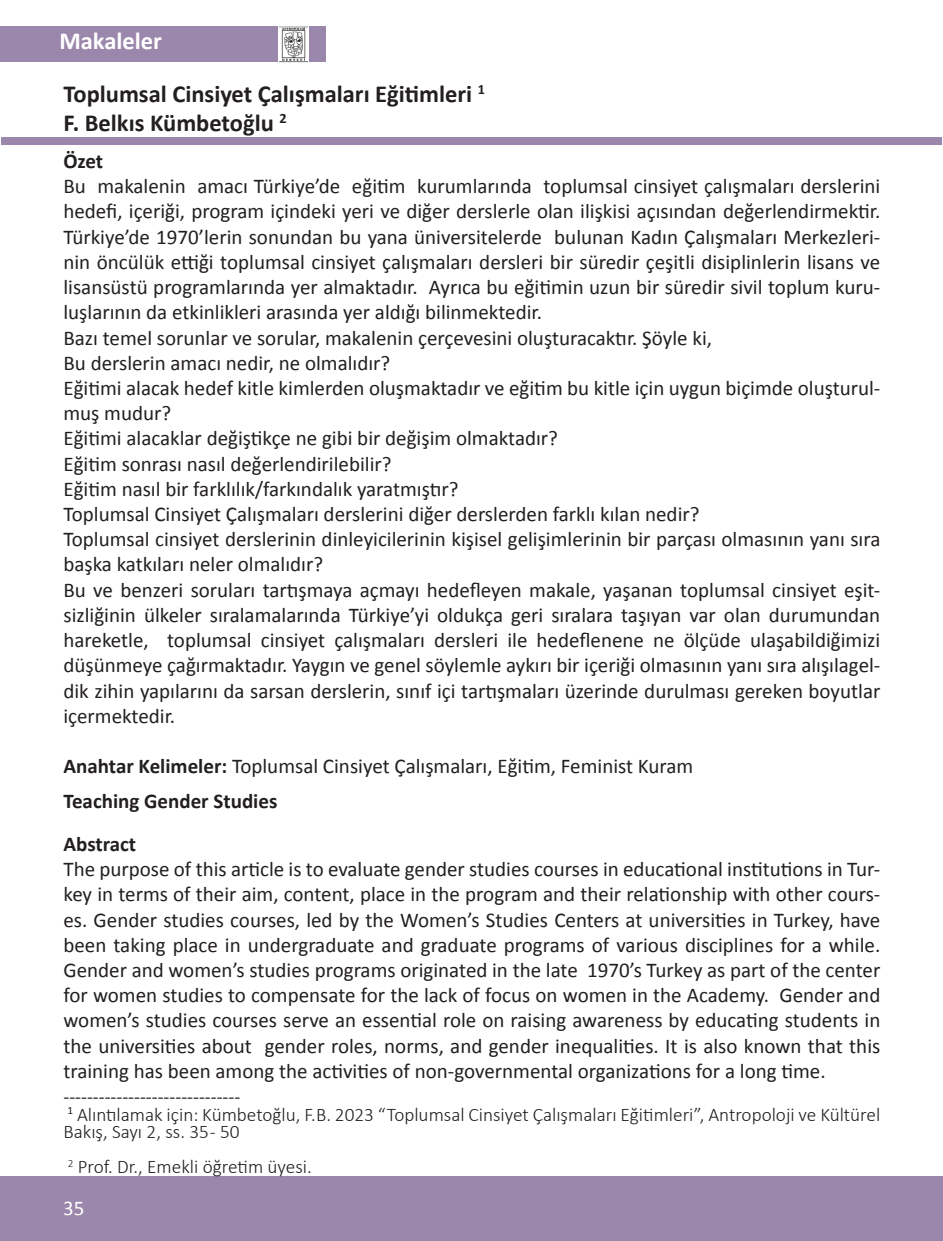
<style>
.page{position:relative;width:943px;height:1241px;background:#fff}
.page>*{position:absolute;margin:0;border:0;box-sizing:border-box;transform-origin:0 0}
.t1{font:700 24.5px "Calibri";color:#231f20}
.t2{font:700 24.5px "Calibri";color:#fff}
.t3{font:21px/25.2px "Calibri";color:#231f20;text-align:justify}
.t4{font:700 21px "Calibri";color:#231f20}
.t5{font:21px "Calibri";color:#fff}
.t6{font:300 19.25px/17.5px "Calibri";color:#231f20}
.t7{font:19.25px "Calibri";color:#231f20}
.s1{font-weight:700}
</style>
<div class="page">
<div style="left:0;top:1176px;width:942px;height:64px;background:#9b87ab"></div>
<div style="left:2px;top:137px;width:940px;height:8px;background:#9b87ab"></div>
<div style="left:0;top:26px;width:326px;height:36px;background:#9b87ab"></div>
<div style="left:278px;top:26px;width:31px;height:36px;background:#fff"></div>
<img style="left:279px;top:26px;width:29px;height:36px">
<hr style="left:942px;top:1176px;width:1px;height:64px;background:#9b87ab">
<p class="t2" style="left:59px;top:24px;width:104px">Makaleler</p>
<p class="t1" style="left:63px;top:76px;width:423px">Toplumsal Cinsiyet Çalışmaları Eğitimleri <sup>1</sup></p>
<p class="t1" style="left:63px;top:106px;width:225px">F. Belkıs Kümbetoğlu <sup>2</sup></p>
<p class="t4" style="left:63px;top:146px;width:41px">Özet</p>
<p class="t3" style="left:63px;top:173px;width:818px">Bu makalenin amacı Türkiye’de eğitim kurumlarında toplumsal cinsiyet çalışmaları derslerini hedefi, içeriği, program içindeki yeri ve diğer derslerle olan ilişkisi açısından değerlendirmektir.<br>Türkiye’de 1970’lerin sonundan bu yana üniversitelerde bulunan Kadın Çalışmaları Merkezleri&shy;nin öncülük ettiği toplumsal cinsiyet çalışmaları dersleri bir süredir çeşitli disiplinlerin lisans ve lisansüstü programlarında yer almaktadır. Ayrıca bu eğitimin uzun bir süredir sivil toplum kuru&shy;luşlarının da etkinlikleri arasında yer aldığı bilinmektedir.</p>
<p class="t3" style="left:63px;top:324px;width:650px">Bazı temel sorunlar ve sorular, makalenin çerçevesini oluşturacaktır. Şöyle ki,</p>
<p class="t3" style="left:63px;top:349px;width:328px">Bu derslerin amacı nedir, ne olmalıdır?</p>
<p class="t3" style="left:63px;top:375px;width:818px">Eğitimi alacak hedef kitle kimlerden oluşmaktadır ve eğitim bu kitle için uygun biçimde oluşturul&shy;muş mudur?</p>
<p class="t3" style="left:63px;top:425px;width:496px">Eğitimi alacaklar değiştikçe ne gibi bir değişim olmaktadır?</p>
<p class="t3" style="left:63px;top:450px;width:329px">Eğitim sonrası nasıl değerlendirilebilir?</p>
<p class="t3" style="left:63px;top:475px;width:396px">Eğitim nasıl bir farklılık/farkındalık yaratmıştır?</p>
<p class="t3" style="left:63px;top:501px;width:637px">Toplumsal Cinsiyet Çalışmaları derslerini diğer derslerden farklı kılan nedir?</p>
<p class="t3" style="left:63px;top:526px;width:818px">Toplumsal cinsiyet derslerinin dinleyicilerinin kişisel gelişimlerinin bir parçası olmasının yanı sıra başka katkıları neler olmalıdır?</p>
<p class="t3" style="left:63px;top:576px;width:818px">Bu ve benzeri soruları tartışmaya açmayı hedefleyen makale, yaşanan toplumsal cinsiyet eşit-</p>
<p class="t3" style="left:63px;top:601px;width:818px">sizliğinin ülkeler sıralamalarında Türkiye’yi oldukça geri sıralara taşıyan var olan durumundan hareketle, toplumsal cinsiyet çalışmaları dersleri ile hedeflenene ne ölçüde ulaşabildiğimizi düşünmeye çağırmaktadır. Yaygın ve genel söylemle aykırı bir içeriği olmasının yanı sıra alışılagel&shy;dik zihin yapılarını da sarsan derslerin, sınıf içi tartışmaları üzerinde durulması gereken boyutlar içermektedir.</p>
<p class="t3" style="left:63px;top:753px;width:631px"><span class="s1">Anahtar Kelimeler:</span> Toplumsal Cinsiyet Çalışmaları, Eğitim, Feminist Kuram</p>
<p class="t4" style="left:63px;top:786px;width:215px">Teaching Gender Studies</p>
<p class="t4" style="left:63px;top:829px;width:74px">Abstract</p>
<p class="t3" style="left:63px;top:855px;width:818px">The purpose of this article is to evaluate gender studies courses in educational institutions in Tur&shy;key in terms of their aim, content, place in the program and their relationship with other cours&shy;es. Gender studies courses, led by the Women’s Studies Centers at universities in Turkey, have been taking place in undergraduate and graduate programs of various disciplines for a while.<br>Gender and women’s studies programs originated in the late 1970’s Turkey as part of the center for women studies to compensate for the lack of focus on women in the Academy. Gender and women’s studies courses serve an essential role on raising awareness by educating students in the universities about gender roles, norms, and gender inequalities. It is also known that this training has been among the activities of non-governmental organizations for a long time.</p>
<p class="t7" style="left:63px;top:1083px;width:178px">------------------------------</p>
<p class="t6" style="left:63px;top:1105px;width:818px"><sup>1</sup> Alıntılamak için: Kümbetoğlu, F.B. 2023 “Toplumsal Cinsiyet Çalışmaları Eğitimleri”, Antropoloji ve Kültürel<br>Bakış, Sayı 2, ss. 35 - 50</p>
<p class="t6" style="left:68px;top:1157px;width:245px"><sup>2</sup> Prof. Dr., Emekli öğretim üyesi.</p>
<p class="t5" style="left:63px;top:1192px;width:23px">35</p>
</div>
